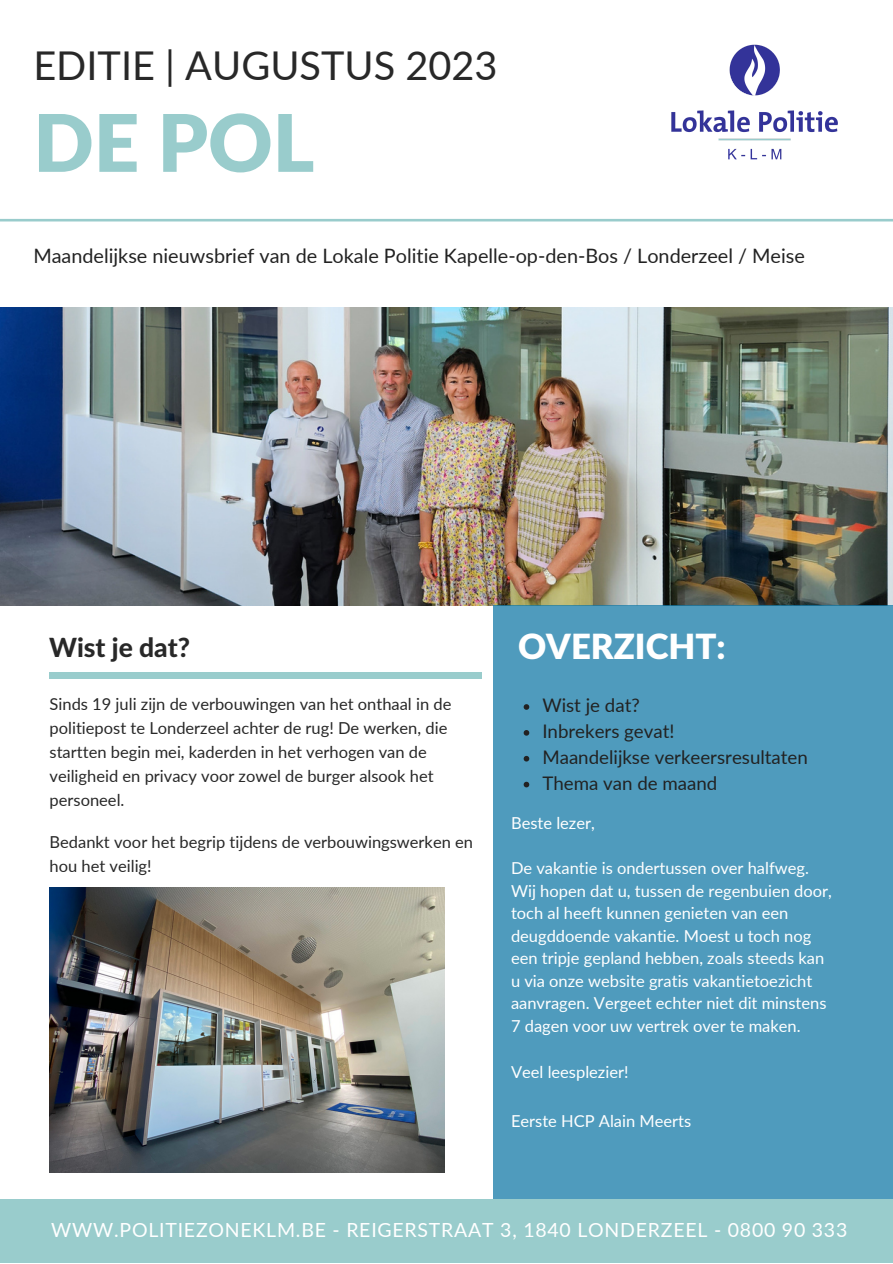
<style>
.page{position:relative;width:893px;height:1264px;background:#fff}
.page>*{position:absolute;margin:0;border:0;box-sizing:border-box;transform-origin:0 0}
.t1{font:900 79.35px "Lato Latin";color:#9cc}
.t2{font:39.6px "Lato";color:#282828}
.t3{font:900 34.65px "Lato Latin";color:#fff}
.t4{font:800 26.4px "Lato Latin";color:#282828}
.t5{font:19.8px "Lato";color:#222}
.t6{font:19.5px "Lato";letter-spacing:.04em;color:#fff}
.t7{font:18.75px "Lato";color:#222}
.t8{font:16.5px/22.5px "Lato";color:#fff}
.t9{font:16.5px/24px "Lato";color:#282828}
</style>
<div class="page">
<svg style="left:0;top:218px;width:892px;height:4px"></svg>
<img style="left:0;top:307px;width:892px;height:298px">
<div style="left:49px;top:673px;width:432px;height:6px;background:#9cc"></div>
<img style="left:49px;top:887px;width:396px;height:285px">
<img style="left:671px;top:44px;width:167px;height:116px">
<div style="left:0;top:1198px;width:892px;height:64px;background:#9cc"></div>
<div style="left:493px;top:605px;width:399px;height:593px;background:#4f9bbd"></div>
<svg style="left:523px;top:704px;width:6px;height:5px"></svg>
<svg style="left:523px;top:730px;width:6px;height:5px"></svg>
<svg style="left:523px;top:756px;width:6px;height:5px"></svg>
<svg style="left:523px;top:781px;width:6px;height:6px"></svg>
<p class="t2" style="left:33px;top:41px;width:465px">EDITIE | AUGUSTUS 2023</p>
<p class="t1" style="left:33px;top:108px;width:282px">DE POL</p>
<p class="t5" style="left:33px;top:244px;width:772px">Maandelijkse nieuwsbrief van de Lokale Politie Kapelle-op-den-Bos / Londerzeel / Meise</p>
<p class="t4" style="left:49px;top:636px;width:143px">Wist je dat?</p>
<p class="t3" style="left:518px;top:631px;width:209px">OVERZICHT:</p>
<p class="t7" style="left:542px;top:693px;width:99px">Wist je dat?</p>
<p class="t7" style="left:542px;top:719px;width:134px">Inbrekers gevat!</p>
<p class="t7" style="left:542px;top:745px;width:267px">Maandelijkse verkeersresultaten</p>
<p class="t7" style="left:542px;top:771px;width:176px">Thema van de maand</p>
<p class="t8" style="left:511px;top:811px;width:85px">Beste lezer,</p>
<p class="t8" style="left:511px;top:856px;width:322px">De vakantie is ondertussen over halfweg.<br>Wij hopen dat u, tussen de regenbuien door, toch al heeft kunnen genieten van een deugddoende vakantie. Moest u toch nog een tripje gepland hebben, zoals steeds kan u via onze website gratis vakantietoezicht aanvragen. Vergeet echter niet dit minstens 7 dagen voor uw vertrek over te maken.</p>
<p class="t8" style="left:511px;top:1060px;width:119px">Veel leesplezier!</p>
<p class="t8" style="left:511px;top:1109px;width:182px">Eerste HCP Alain Meerts</p>
<p class="t9" style="left:50px;top:692px;width:403px">Sinds 19 juli zijn de verbouwingen van het onthaal in de politiepost te Londerzeel achter de rug! De werken, die startten begin mei, kaderden in het verhogen van de veiligheid en privacy voor zowel de burger alsook het personeel.</p>
<p class="t9" style="left:50px;top:829px;width:425px">Bedankt voor het begrip tijdens de verbouwingswerken en hou het veilig!</p>
<p class="t6" style="left:51px;top:1217px;width:797px">WWW.POLITIEZONEKLM.BE - REIGERSTRAAT 3, 1840 LONDERZEEL - 0800 90 333</p>
</div>
